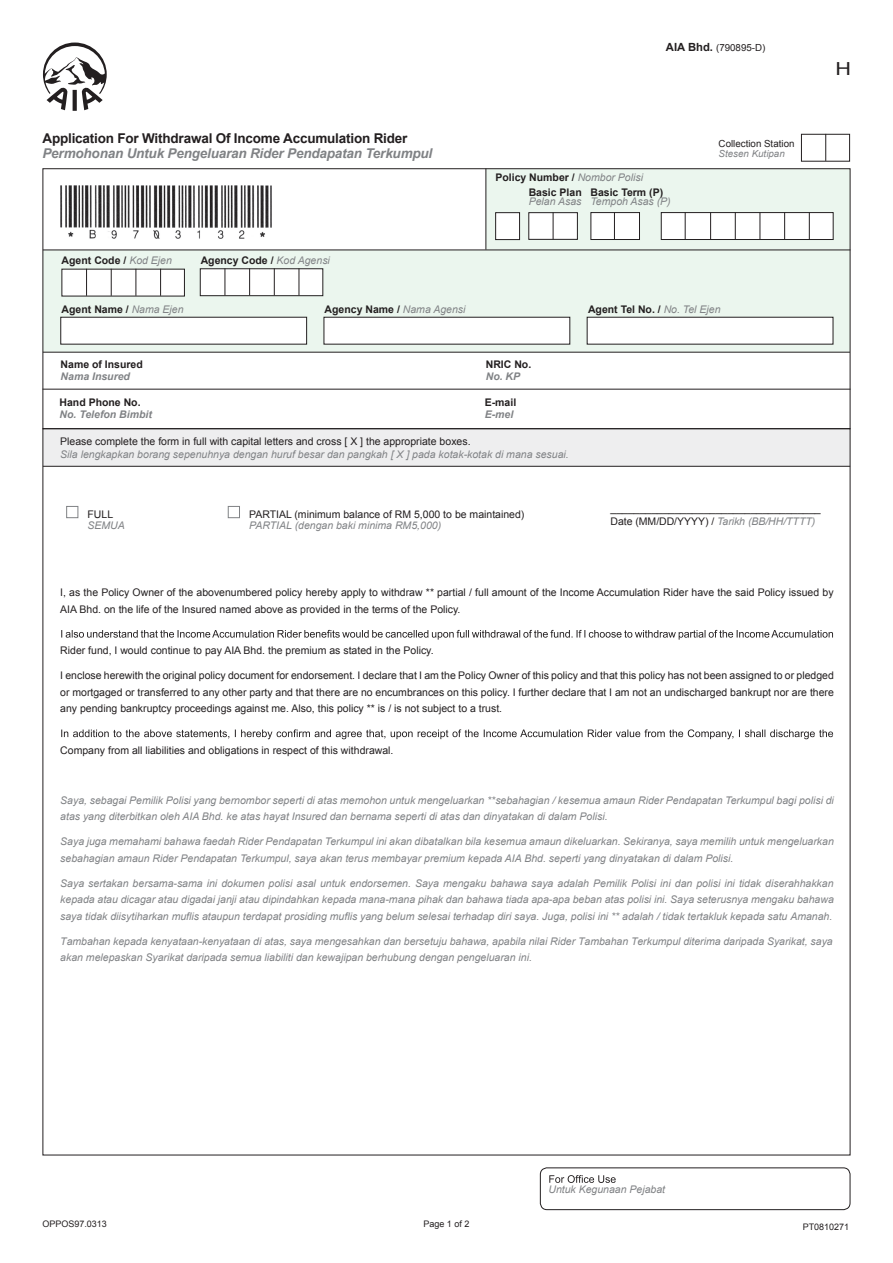
<style>
.page{position:relative;width:893px;height:1263px;background:#fff}
.page>*{position:absolute;margin:0;border:0;box-sizing:border-box;transform-origin:0 0}
.t1{font:18px "Arial";color:#231f20;scale:1.2 1}
.t2{font:italic 700 13.5px "Arial";letter-spacing:-.015em;color:#808285}
.t3{font:700 13.5px "Arial";letter-spacing:-.015em;color:#231f20}
.t4{font:italic 10.5px/16.5px "Arial";color:#808285}
.t5{font:10.5px/16.5px "Arial";color:#231f20}
.t6{font:700 10.5px/14.9px "Arial";color:#231f20}
.t7{font:italic 700 10.5px "Arial";color:#808285}
.t8{font:9.75px "Arial";color:#231f20}
.t9{font:italic 9.75px "Arial";color:#808285}
.t10{font:9px "Arial";color:#231f20}
.s1{font-weight:700;font-size:11.25px}
.s2{font-weight:400;font-style:italic;color:#808285}
.s3{font-style:italic;color:#808285}
</style>
<div class="page">
<div style="left:43px;top:250px;width:807px;height:102px;background:#ebf6ee"></div>
<div style="left:43px;top:429px;width:807px;height:37px;background:#eeeeef"></div>
<svg style="left:42px;top:465px;width:809px;height:2px;background:#888687"></svg>
<div style="left:66px;top:506px;width:12px;height:12px;border:1px solid #808285"></div>
<div style="left:228px;top:506px;width:12px;height:12px;border:1px solid #808285"></div>
<svg style="left:61px;top:630px;width:772px;height:10px"></svg>
<svg style="left:61px;top:729px;width:772px;height:10px"></svg>
<div style="left:801px;top:134px;width:49px;height:28px;border:1px solid #231f20"></div>
<svg style="left:825px;top:133px;width:1px;height:29px"></svg>
<svg style="left:42px;top:351px;width:809px;height:2px;background:#888a87"></svg>
<svg style="left:42px;top:168px;width:809px;height:83px"></svg>
<svg style="left:42px;top:388px;width:809px;height:2px;background:#908d8e"></svg>
<svg style="left:540px;top:1167px;width:311px;height:43px"></svg>
<div style="left:587px;top:317px;width:246px;height:27px;background:#fff"></div>
<div style="left:324px;top:317px;width:246px;height:27px;background:#fff"></div>
<div style="left:61px;top:317px;width:246px;height:27px;background:#fff"></div>
<div style="left:62px;top:269px;width:122px;height:27px;background:#fff"></div>
<svg style="left:86px;top:268px;width:1px;height:28px"></svg>
<svg style="left:110px;top:268px;width:2px;height:28px"></svg>
<svg style="left:135px;top:268px;width:2px;height:28px"></svg>
<svg style="left:160px;top:268px;width:1px;height:28px"></svg>
<div style="left:200px;top:269px;width:123px;height:27px;background:#fff"></div>
<div style="left:200px;top:268px;width:123px;height:28px;border:1px solid #231f20"></div>
<svg style="left:224px;top:268px;width:2px;height:28px"></svg>
<svg style="left:249px;top:268px;width:1px;height:28px"></svg>
<svg style="left:274px;top:268px;width:1px;height:28px"></svg>
<svg style="left:298px;top:268px;width:2px;height:28px"></svg>
<svg style="left:43px;top:43px;width:64px;height:68px"></svg>
<p class="t8" style="left:666px;top:42px;width:101px"><span class="s1">AIA Bhd.</span> (790895-D)</p>
<h1 class="t1" style="left:836px;top:58px;width:14px">H</h1>
<p class="t3" style="left:42px;top:131px;width:366px">Application For Withdrawal Of Income Accumulation Rider</p>
<p class="t2" style="left:42px;top:146px;width:391px">Permohonan Untuk Pengeluaran Rider Pendapatan Terkumpul</p>
<p class="t6" style="left:62px;top:252px;width:112px">Agent Code / <span class="s2">Kod Ejen</span></p>
<p class="t6" style="left:201px;top:252px;width:131px">Agency Code / <span class="s2">Kod Agensi</span></p>
<p class="t6" style="left:529px;top:170px;width:116px;text-indent:-33px">Policy Number / <span class="s2">Nombor Polisi<br></span>Basic Plan</p>
<p class="t4" style="left:529px;top:193px;width:54px">Pelan Asas</p>
<p class="t6" style="left:590px;top:184px;width:74px">Basic Term (P)</p>
<p class="t4" style="left:590px;top:193px;width:82px">Tempoh Asas (P)</p>
<p class="t8" style="left:719px;top:138px;width:77px">Collection Station</p>
<p class="t9" style="left:719px;top:148px;width:68px">Stesen Kutipan</p>
<p class="t6" style="left:62px;top:302px;width:123px">Agent Name / <span class="s2">Nama Ejen</span></p>
<p class="t6" style="left:325px;top:302px;width:142px">Agency Name / <span class="s2">Nama Agensi</span></p>
<p class="t6" style="left:588px;top:302px;width:134px">Agent Tel No. / <span class="s2">No. Tel Ejen</span></p>
<p class="t6" style="left:61px;top:357px;width:84px">Name of Insured</p>
<p class="t6" style="left:486px;top:357px;width:47px">NRIC No.</p>
<p class="t7" style="left:61px;top:370px;width:71px">Nama Insured</p>
<p class="t7" style="left:486px;top:370px;width:36px">No. KP</p>
<p class="t6" style="left:60px;top:395px;width:83px">Hand Phone No.</p>
<p class="t6" style="left:485px;top:395px;width:33px">E-mail</p>
<p class="t7" style="left:60px;top:409px;width:94px">No. Telefon Bimbit</p>
<p class="t7" style="left:485px;top:409px;width:30px">E-mel</p>
<p class="t5" style="left:60px;top:433px;width:412px">Please complete the form in full with capital letters and cross [ X ] the appropriate boxes.</p>
<p class="t4" style="left:60px;top:446px;width:510px">Sila lengkapkan borang sepenuhnya dengan huruf besar dan pangkah [ X ] pada kotak-kotak di mana sesuai.</p>
<p class="t5" style="left:88px;top:506px;width:27px">FULL</p>
<p class="t4" style="left:88px;top:517px;width:39px">SEMUA</p>
<p class="t5" style="left:249px;top:506px;width:277px">PARTIAL (minimum balance of RM 5,000 to be maintained)</p>
<p class="t4" style="left:249px;top:517px;width:194px">PARTIAL (dengan baki minima RM5,000)</p>
<p class="t5" style="left:611px;top:502px;width:212px;line-height:12.6px">____________________________________<br>Date (MM/DD/YYYY) / <span class="s3">Tarikh (BB/HH/TTTT)</span></p>
<p class="t5" style="left:60px;top:584px;width:775px">I, as the Policy Owner of the abovenumbered policy hereby apply to withdraw ** partial / full amount of the Income Accumulation Rider have the said Policy issued by<br>AIA Bhd. on the life of the Insured named above as provided in the terms of the Policy.</p>
<p class="t5" style="left:60px;top:642px;width:375px">Rider fund, I would continue to pay AIA Bhd. the premium as stated in the Policy.</p>
<p class="t5" style="left:60px;top:667px;width:775px;text-align:justify">I enclose herewith the original policy document for endorsement. I declare that I am the Policy Owner of this policy and that this policy has not been assigned to or pledged or mortgaged or transferred to any other party and that there are no encumbrances on this policy. I further declare that I am not an undischarged bankrupt nor are there any pending bankruptcy proceedings against me. Also, this policy ** is / is not subject to a trust.</p>
<p class="t5" style="left:60px;top:742px;width:335px">Company from all liabilities and obligations in respect of this withdrawal.</p>
<p class="t4" style="left:60px;top:792px;width:775px">Saya, sebagai Pemilik Polisi yang bernombor seperti di atas memohon untuk mengeluarkan **sebahagian / kesemua amaun Rider Pendapatan Terkumpul bagi polisi di atas yang diterbitkan oleh AIA Bhd. ke atas hayat Insured dan bernama seperti di atas dan dinyatakan di dalam Polisi.</p>
<p class="t4" style="left:60px;top:833px;width:775px">Saya juga memahami bahawa faedah Rider Pendapatan Terkumpul ini akan dibatalkan bila kesemua amaun dikeluarkan. Sekiranya, saya memilih untuk mengeluarkan sebahagian amaun Rider Pendapatan Terkumpul, saya akan terus membayar premium kepada AIA Bhd. seperti yang dinyatakan di dalam Polisi.</p>
<p class="t4" style="left:60px;top:875px;width:775px">Saya sertakan bersama-sama ini dokumen polisi asal untuk endorsemen. Saya mengaku bahawa saya adalah Pemilik Polisi ini dan polisi ini tidak diserahhakkan kepada atau dicagar atau digadai janji atau dipindahkan kepada mana-mana pihak dan bahawa tiada apa-apa beban atas polisi ini. Saya seterusnya mengaku bahawa</p>
<p class="t4" style="left:60px;top:933px;width:774px">Tambahan kepada kenyataan-kenyataan di atas, saya mengesahkan dan bersetuju bahawa, apabila nilai Rider Tambahan Terkumpul diterima daripada Syarikat, saya akan melepaskan Syarikat daripada semua liabiliti dan kewajipan berhubung dengan pengeluaran ini.</p>
<p class="t4" style="left:60px;top:907px;width:774px">saya tidak diisytiharkan muflis ataupun terdapat prosiding muflis yang belum selesai terhadap diri saya. Juga, polisi ini ** adalah / tidak tertakluk kepada satu Amanah.</p>
<p class="t10" style="left:42px;top:1219px;width:66px">OPPOS97.0313</p>
<p class="t10" style="left:423px;top:1219px;width:48px">Page 1 of 2</p>
<p class="t4" style="left:548px;top:1181px;width:118px">Untuk Kegunaan Pejabat</p>
<p class="t10" style="left:803px;top:1222px;width:48px">PT0810271</p>
</div>
